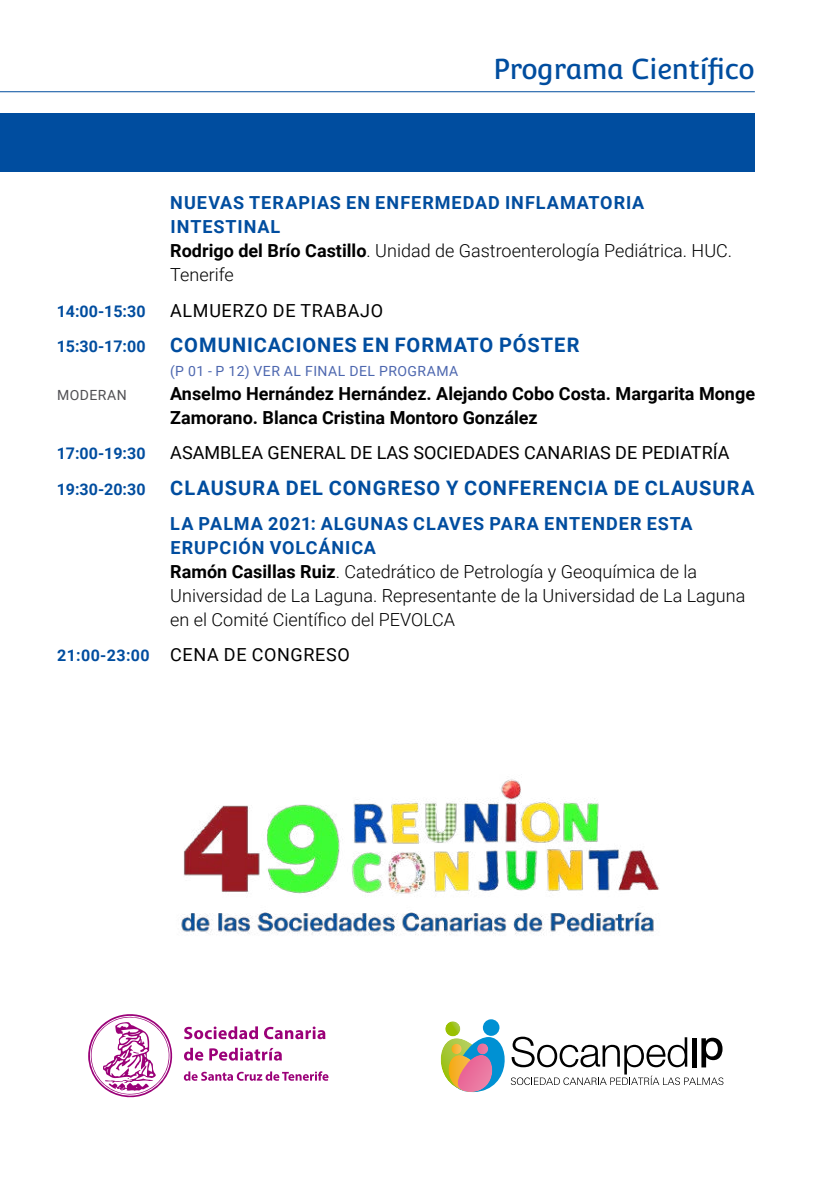
<style>
.page{position:relative;width:840px;height:1191px;background:#fff}
.page>*{position:absolute;margin:0;border:0;box-sizing:border-box;transform-origin:0 0}
.t1{font:28px "Convergence";letter-spacing:-.02em;color:#004d9f}
.t2{font:700 20px "Roboto";letter-spacing:.05em;color:#004d9f}
.t3{font:300 18px/24px "Roboto";color:#000}
.t4{font:700 18px/24px "Roboto";color:#000}
.t5{font:18px "Roboto";color:#000}
.t6{font:18px "Roboto";letter-spacing:.035em;color:#000}
.t7{font:700 16px "Roboto";color:#004d9f}
.t8{font:14px "Roboto";letter-spacing:.035em;color:#4d67af}
.t9{font:14px "Roboto";letter-spacing:.035em;color:#504f53}
.s1{font-weight:700;color:#004d9f}
.s2{font-weight:700}
.s3{font-size:16px}
.s4{font-weight:700;font-size:16px;color:#004d9f}
</style>
<div class="page">
<hr style="left:0;top:91px;width:754px;height:1px;background:#004d9f">
<div style="left:0;top:113px;width:754px;height:58px;background:#004d9f"></div>
<img style="left:181px;top:779px;width:478px;height:157px">
<svg style="left:88px;top:1014px;width:85px;height:83px"></svg>
<svg style="left:184px;top:1026px;width:74px;height:13px"></svg>
<svg style="left:264px;top:1026px;width:61px;height:13px"></svg>
<svg style="left:184px;top:1047px;width:19px;height:13px"></svg>
<svg style="left:209px;top:1047px;width:73px;height:13px"></svg>
<svg style="left:184px;top:1071px;width:144px;height:9px"></svg>
<svg style="left:440px;top:1019px;width:283px;height:73px"></svg>
<h1 class="t1" style="left:493px;top:53px;width:263px">Programa Científico</h1>
<p class="t3" style="left:170px;top:192px;width:563px"><span class="s1">NUEVAS TERAPIAS EN ENFERMEDAD INFLAMATORIA INTESTINAL<br></span><span class="s2">Rodrigo del Brío Castillo</span>. Unidad de Gastroenterología Pediátrica. HUC.<br>Tenerife</p>
<p class="t7" style="left:57px;top:304px;width:90px">14:00-15:30</p>
<p class="t6" style="left:170px;top:302px;width:214px">ALMUERZO DE TRABAJO</p>
<p class="t2" style="left:57px;top:337px;width:524px"><span class="s3">15:30-17:00</span> COMUNICACIONES EN FORMATO PÓSTER</p>
<p class="t8" style="left:170px;top:365px;width:289px">(P 01 - P 12) VER AL FINAL DEL PROGRAMA</p>
<p class="t9" style="left:57px;top:389px;width:71px">MODERAN</p>
<p class="t4" style="left:170px;top:383px;width:586px">Anselmo Hernández Hernández. Alejando Cobo Costa. Margarita Monge<br>Zamorano. Blanca Cristina Montoro González</p>
<p class="t7" style="left:57px;top:447px;width:90px">17:00-19:30</p>
<p class="t5" style="left:170px;top:445px;width:560px">ASAMBLEA GENERAL DE LAS SOCIEDADES CANARIAS DE PEDIATRÍA</p>
<p class="t2" style="left:57px;top:479px;width:698px"><span class="s3">19:30-20:30</span> CLAUSURA DEL CONGRESO Y CONFERENCIA DE CLAUSURA</p>
<p class="t3" style="left:170px;top:513px;width:576px"><span class="s1">LA PALMA 2021: ALGUNAS CLAVES PARA ENTENDER ESTA ERUPCIÓN VOLCÁNICA<br></span><span class="s2">Ramón Casillas Ruiz</span>. Catedrático de Petrología y Geoquímica de la Universidad de La Laguna. Representante de la Universidad de La Laguna en el Comité Científico del PEVOLCA</p>
<p class="t6" style="left:57px;top:647px;width:294px"><span class="s4">21:00-23:00</span> CENA DE CONGRESO</p>
</div>
